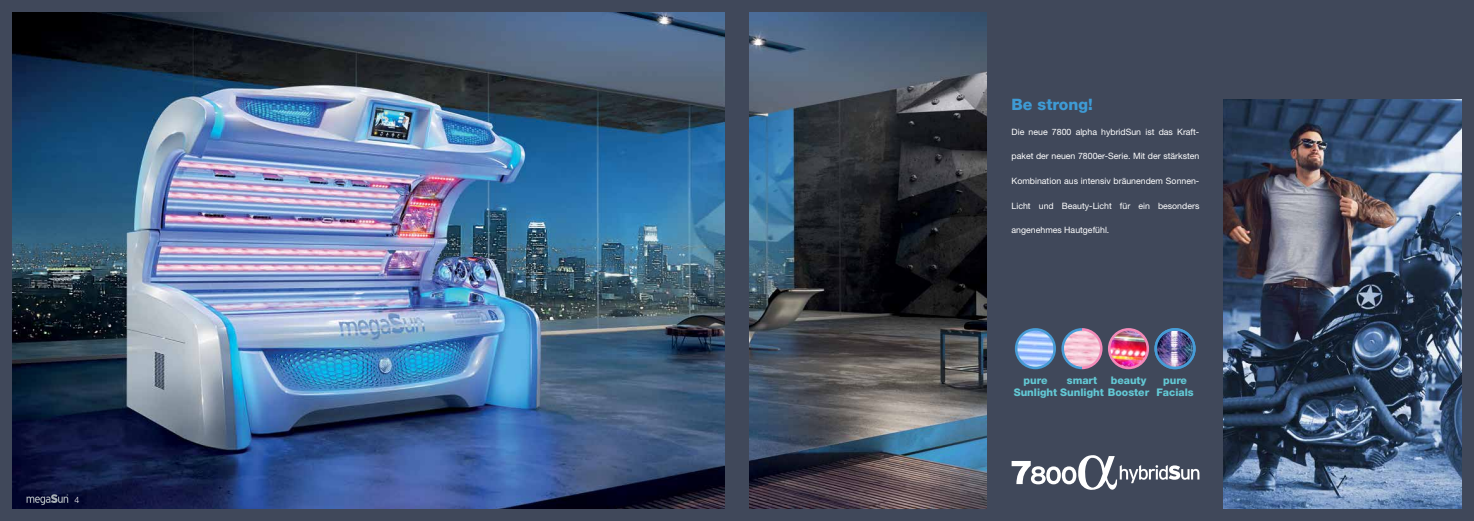
<style>
.page{position:relative;width:1474px;height:521px;background:#fff}
.page>*{position:absolute;margin:0;border:0;box-sizing:border-box;transform-origin:0 0}
.t1{font:800 15.75px "Helvetica Neue LT Std";color:#3e9bd5}
.t2{font:800 10.5px/11.4px "Helvetica Neue LT Std";color:#63c9d5}
.t3{font:8.75px "Helvetica Neue LT Std";color:#fff}
.t4{font:300 8.75px "Helvetica Neue LT Std";color:#fff}
</style>
<div class="page">
<div style="left:0;top:0;width:1473px;height:521px;background:#40485a"></div>
<img style="left:12px;top:12px;width:712px;height:496px">
<img style="left:749px;top:12px;width:237px;height:496px">
<img style="left:1223px;top:99px;width:238px;height:409px">
<svg style="left:27px;top:494px;width:41px;height:11px"></svg>
<svg style="left:1011px;top:455px;width:188px;height:35px"></svg>
<img style="left:1018px;top:329px;width:35px;height:39px">
<div style="left:1014px;top:328px;width:42px;height:41px;border:3px solid #479cd6;border-radius:50%"></div>
<svg style="left:1061px;top:328px;width:42px;height:42px"></svg>
<img style="left:1111px;top:329px;width:36px;height:39px">
<div style="left:1107px;top:328px;width:42px;height:41px;border:3px solid #f38bb9;border-radius:50%"></div>
<svg style="left:1156px;top:328px;width:39px;height:41px"></svg>
<div style="left:1154px;top:328px;width:41px;height:41px;border:3px solid #479cd6;border-radius:50%"></div>
<p class="t4" style="left:74px;top:494px;width:6px">4</p>
<h1 class="t1" style="left:1011px;top:95px;width:83px">Be strong!</h1>
<p class="t3" style="left:1011px;top:127px;width:189px">Die neue 7800 alpha hybridSun ist das Kraft-</p>
<p class="t3" style="left:1011px;top:151px;width:189px">paket der neuen 7800er-Serie. Mit der stärksten</p>
<p class="t3" style="left:1011px;top:176px;width:189px">Kombination aus intensiv bräunendem Sonnen-</p>
<p class="t3" style="left:1011px;top:200px;width:189px">Licht und Beauty-Licht für ein besonders</p>
<p class="t3" style="left:1011px;top:225px;width:99px">angenehmes Hautgefühl.</p>
<p class="t2" style="left:1066px;top:375px;width:32px">smart</p>
<p class="t2" style="left:1110px;top:375px;width:37px">beauty</p>
<p class="t2" style="left:1156px;top:375px;width:39px;text-align:center">pure<br>Facials</p>
<p class="t2" style="left:1013px;top:375px;width:137px;text-indent:10px">pure<br>Sunlight Sunlight Booster</p>
</div>
